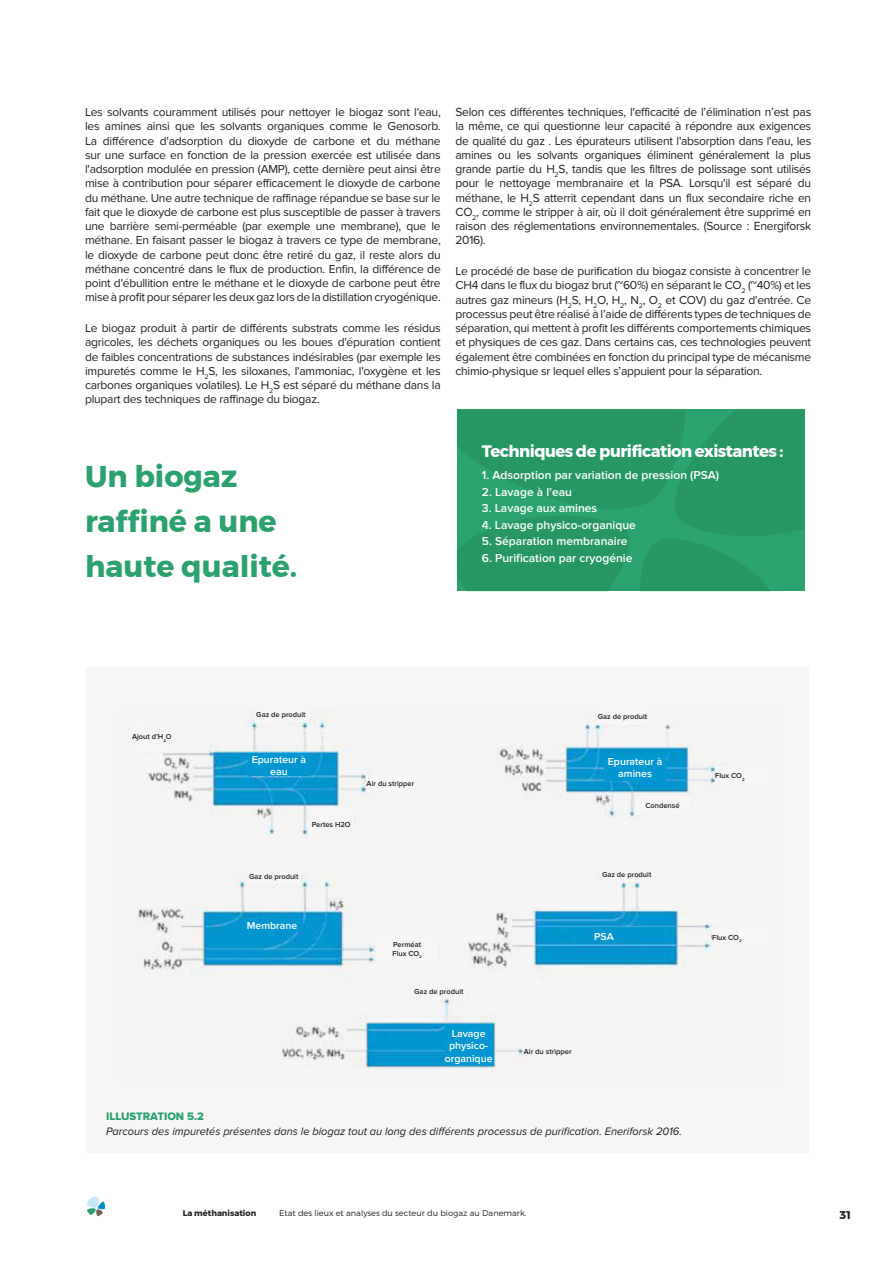
<style>
.page{position:relative;width:893px;height:1263px;background:#fff}
.page>*{position:absolute;margin:0;border:0;box-sizing:border-box;transform-origin:0 0}
.t1{font:700 30px/45px "Montserrat";color:#2ba26e}
.t2{font:700 16.5px "Montserrat";letter-spacing:-.035em;color:#fff}
.t3{font:12.3px/14.2px "Proxima Nova";letter-spacing:-.02em;color:#231f20;text-align:justify}
.t4{font:12px/14.2px "Proxima Nova";letter-spacing:-.02em;color:#231f20;text-align:justify}
.t5{font:600 12px "Proxima Nova";color:#fff}
.t6{font:italic 11.25px "Proxima Nova";color:#231f20}
.t7{font:11.25px "Proxima Nova Extrabld";color:#2ba26e}
.t8{font:700 11.25px "Montserrat";color:#231f20}
.t9{font:600 10.5px/12.6px "Proxima Nova";color:#fff;text-align:center}
.t10{font:300 8.25px "Montserrat";color:#231f20}
.t11{font:700 8.25px "Montserrat";color:#231f20}
.t12{font:600 7.5px/9px "Proxima Nova";color:#231f20}
</style>
<div class="page">
<svg style="left:86px;top:1197px;width:19px;height:19px"></svg>
<div style="left:86px;top:667px;width:723px;height:485px;background:#f7f5f5"></div>
<img style="left:137px;top:709px;width:582px;height:361px">
<svg style="left:457px;top:410px;width:347px;height:181px;background:#279965"></svg>
<div style="left:254px;top:705px;width:54px;height:17px;background:#f7f5f5"></div>
<div style="left:130px;top:721px;width:44px;height:31px;background:#f7f5f5"></div>
<div style="left:309px;top:808px;width:44px;height:31px;background:#f7f5f5"></div>
<div style="left:635px;top:797px;width:55px;height:17px;background:#f7f5f5"></div>
<div style="left:715px;top:767px;width:56px;height:17px;background:#f7f5f5"></div>
<div style="left:712px;top:928px;width:56px;height:17px;background:#f7f5f5"></div>
<div style="left:376px;top:933px;width:62px;height:30px;background:#f7f5f5"></div>
<div style="left:573px;top:929px;width:62px;height:13px;background:#0396d0"></div>
<div style="left:241px;top:918px;width:62px;height:13px;background:#0396d0"></div>
<div style="left:248px;top:754px;width:62px;height:22px;background:#0396d0"></div>
<div style="left:604px;top:754px;width:62px;height:26px;background:#0396d0"></div>
<div style="left:445px;top:1025px;width:48px;height:41px;background:#0396d0"></div>
<div style="left:367px;top:775px;width:53px;height:17px;background:#f7f5f5"></div>
<div style="left:524px;top:1042px;width:53px;height:17px;background:#f7f5f5"></div>
<div style="left:596px;top:708px;width:53px;height:17px;background:#f7f5f5"></div>
<div style="left:600px;top:865px;width:53px;height:17px;background:#f7f5f5"></div>
<div style="left:247px;top:867px;width:53px;height:17px;background:#f7f5f5"></div>
<div style="left:412px;top:982px;width:54px;height:17px;background:#f7f5f5"></div>
<p class="t4" style="left:85px;top:105px;width:357px">Les solvants couramment utilisés pour nettoyer le biogaz sont l'eau, les amines ainsi que les solvants organiques comme le Genosorb.<br>La différence d'adsorption du dioxyde de carbone et du méthane sur une surface en fonction de la pression exercée est utilisée dans l'adsorption modulée en pression (AMP), cette dernière peut ainsi être mise à contribution pour séparer efficacement le dioxyde de carbone du méthane. Une autre technique de raffinage répandue se base sur le fait que le dioxyde de carbone est plus susceptible de passer à travers une barrière semi-perméable (par exemple une membrane), que le méthane. En faisant passer le biogaz à travers ce type de membrane, le dioxyde de carbone peut donc être retiré du gaz, il reste alors du méthane concentré dans le flux de production. Enfin, la différence de point d'ébullition entre le méthane et le dioxyde de carbone peut être mise à profit pour séparer les deux gaz lors de la distillation cryogénique.</p>
<p class="t4" style="left:85px;top:321px;width:357px">Le biogaz produit à partir de différents substrats comme les résidus agricoles, les déchets organiques ou les boues d'épuration contient de faibles concentrations de substances indésirables (par exemple les impuretés comme le H<sub>2</sub>S, les siloxanes, l'ammoniac, l'oxygène et les carbones organiques volatiles). Le H<sub>2</sub>S est séparé du méthane dans la plupart des techniques de raffinage du biogaz.</p>
<h1 class="t1" style="left:85px;top:454px;width:214px">Un biogaz raffiné a une haute qualité.</h1>
<p class="t3" style="left:455px;top:105px;width:357px">Selon ces différentes techniques, l'efficacité de l’élimination n’est pas la même, ce qui questionne leur capacité à répondre aux exigences de qualité du gaz . Les épurateurs utilisent l'absorption dans l'eau, les amines ou les solvants organiques éliminent généralement la plus grande partie du H<sub>2</sub>S, tandis que les filtres de polissage sont utilisés pour le nettoyage membranaire et la PSA. Lorsqu'il est séparé du méthane, le H<sub>2</sub>S atterrit cependant dans un flux secondaire riche en CO<sub>2</sub>, comme le stripper à air, où il doit généralement être supprimé en raison des réglementations environnementales. (Source : Energiforsk 2016).</p>
<p class="t4" style="left:455px;top:264px;width:357px">Le procédé de base de purification du biogaz consiste à concentrer le CH4 dans le flux du biogaz brut (~60%) en séparant le CO<sub>2</sub> (~40%) et les autres gaz mineurs (H<sub>2</sub>S, H<sub>2</sub>O, H<sub>2</sub>, N<sub>2</sub>, O<sub>2</sub> et COV) du gaz d'entrée. Ce processus peut être réalisé à l’aide de différents types de techniques de séparation, qui mettent à profit les différents comportements chimiques et physiques de ces gaz. Dans certains cas, ces technologies peuvent également être combinées en fonction du principal type de mécanisme chimio-physique sr lequel elles s’appuient pour la séparation.</p>
<h2 class="t2" style="left:482px;top:438px;width:303px">Techniques de purification existantes :</h2>
<p class="t5" style="left:482px;top:468px;width:239px">1. Adsorption par variation de pression (PSA)</p>
<p class="t5" style="left:482px;top:485px;width:92px">2. Lavage à l’eau</p>
<p class="t5" style="left:482px;top:501px;width:117px">3. Lavage aux amines</p>
<p class="t5" style="left:482px;top:518px;width:156px">4. Lavage physico-organique</p>
<p class="t5" style="left:482px;top:534px;width:147px">5. Séparation membranaire</p>
<p class="t5" style="left:482px;top:551px;width:152px">6. Purification par cryogénie</p>
<p class="t12" style="left:132px;top:732px;width:41px">Ajout d’H<sub>2</sub>O</p>
<p class="t12" style="left:256px;top:710px;width:51px">Gaz de produit</p>
<p class="t12" style="left:598px;top:713px;width:51px">Gaz de produit</p>
<p class="t9" style="left:252px;top:753px;width:56px">Epurateur à eau</p>
<p class="t9" style="left:608px;top:755px;width:56px">Epurateur à amines</p>
<p class="t12" style="left:312px;top:820px;width:40px">Pertes H2O</p>
<p class="t12" style="left:367px;top:779px;width:49px">Air du stripper</p>
<p class="t12" style="left:645px;top:801px;width:36px">Condensé</p>
<p class="t12" style="left:249px;top:872px;width:51px">Gaz de produit</p>
<p class="t12" style="left:602px;top:870px;width:51px">Gaz de produit</p>
<p class="t9" style="left:247px;top:919px;width:52px">Membrane</p>
<p class="t12" style="left:392px;top:940px;width:31px">Perméat<br>Flux CO<sub>2</sub></p>
<p class="t12" style="left:414px;top:987px;width:51px">Gaz de produit</p>
<p class="t9" style="left:445px;top:1027px;width:49px">Lavage physico&shy;organique</p>
<p class="t9" style="left:594px;top:930px;width:21px">PSA</p>
<p class="t12" style="left:524px;top:1047px;width:49px">Air du stripper</p>
<p class="t7" style="left:106px;top:1111px;width:99px">ILLUSTRATION 5.2</p>
<p class="t6" style="left:106px;top:1124px;width:577px">Parcours des impuretés présentes dans le biogaz tout au long des différents processus de purification. Eneriforsk 2016.</p>
<p class="t12" style="left:715px;top:772px;width:31px">Flux CO<sub>2</sub></p>
<p class="t12" style="left:712px;top:933px;width:31px">Flux CO<sub>2</sub></p>
<p class="t11" style="left:183px;top:1206px;width:75px">La méthanisation</p>
<p class="t10" style="left:279px;top:1208px;width:249px">Etat des lieux et analyses du secteur du biogaz au Danemark.</p>
<p class="t8" style="left:839px;top:1206px;width:13px">31</p>
</div>
